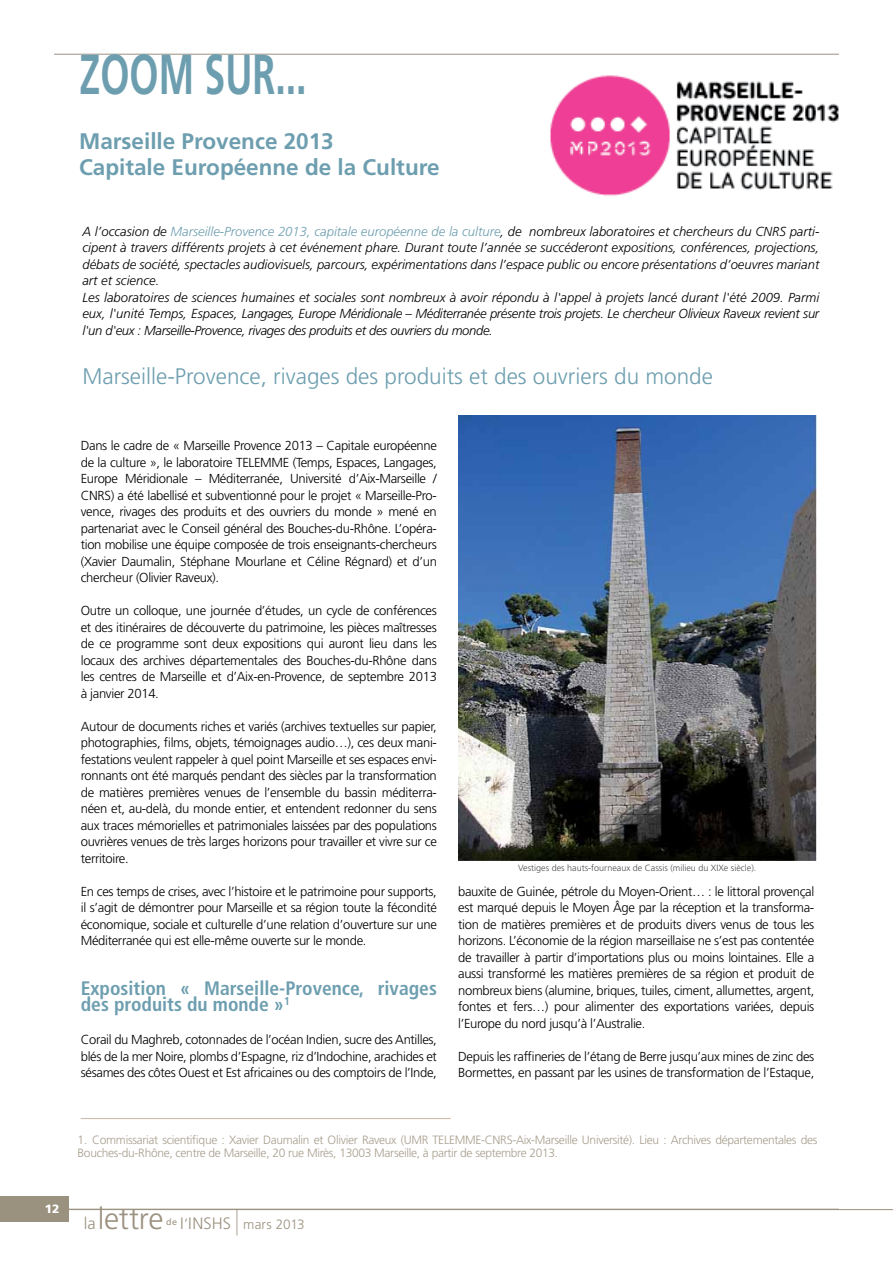
<style>
.page{position:relative;width:893px;height:1263px;background:#fff}
.page>*{position:absolute;margin:0;border:0;box-sizing:border-box;transform-origin:0 0}
.t1{font:700 56.25px "Frutiger LT Std";color:#6d9eaf;scale:.67 1}
.t2{font:300 30.15px "Frutiger LT Std";letter-spacing:-.015em;color:#9b917f}
.t3{font:300 22.5px "Frutiger LT Std";color:#6d9eaf}
.t4{font:700 22.5px/25.5px "Frutiger LT Std";color:#6d9eaf}
.t5{font:700 condensed 19.5px/16.5px "Frutiger LT Std";color:#6d9eaf}
.t6{font:300 13.5px "Frutiger LT Std";color:#9b917f}
.t7{font:300 13.05px/16.5px "Frutiger LT Std";letter-spacing:-.025em;color:#000;text-align:justify}
.t8{font:italic 300 13.05px/16.5px "Frutiger LT Std";color:#000}
.t9{font:300 12px/13.5px "Frutiger LT Std";letter-spacing:-.025em;color:#a89e8e}
.t10{font:900 12px "Frutiger LT Std";color:#fff}
.t11{font:300 9px "Frutiger LT Std";color:#4d4d4f}
.s1{color:#6d9eaf}
.s2{font-size:16.5px}
.s3{font-size:15px}
.s4{font-size:25.95px}
</style>
<div class="page">
<hr style="left:54px;top:54px;width:785px;height:1px;background:#9b917f">
<div style="left:0;top:1196px;width:68px;height:26px;background:#9b917f"></div>
<hr style="left:68px;top:1209px;width:825px;height:1px;background:#9b917f">
<hr style="left:81px;top:1118px;width:370px;height:1px;background:#c8b7a8">
<img style="left:458px;top:415px;width:358px;height:445px">
<img style="left:550px;top:75px;width:289px;height:121px">
<h1 class="t1" style="left:80px;top:41px;width:341px">ZOOM SUR...</h1>
<h3 class="t4" style="left:79px;top:129px;width:362px">Marseille Provence 2013<br>Capitale Européenne de la Culture</h3>
<p class="t8" style="left:82px;top:223px;width:738px">A l’occasion de <span class="s1">Marseille-Provence 2013, capitale européenne de la culture</span>, de nombreux laboratoires et chercheurs du CNRS parti&shy;cipent à travers différents projets à cet événement phare. Durant toute l’année se succéderont expositions, conférences, projections, débats de société, spectacles audiovisuels, parcours, expérimentations dans l’espace public ou encore présentations d’oeuvres mariant art et science.<br>Les laboratoires de sciences humaines et sociales sont nombreux à avoir répondu à l'appel à projets lancé durant l'été 2009. Parmi eux, l'unité Temps, Espaces, Langages, Europe Méridionale – Méditerranée présente trois projets. Le chercheur Olivieux Raveux revient sur l'un d'eux : Marseille-Provence, rivages des produits et des ouvriers du monde.</p>
<h3 class="t3" style="left:82px;top:364px;width:632px">Marseille-Provence, rivages des produits et des ouvriers du monde</h3>
<p class="t7" style="left:81px;top:437px;width:358px">Dans le cadre de « Marseille Provence 2013 – Capitale européenne de la culture », le laboratoire TELEMME (Temps, Espaces, Langages, Europe Méridionale – Méditerranée, Université d’Aix-Marseille / CNRS) a été labellisé et subventionné pour le projet « Marseille-Pro&shy;vence, rivages des produits et des ouvriers du monde » mené en partenariat avec le Conseil général des Bouches-du-Rhône. L’opéra&shy;tion mobilise une équipe composée de trois enseignants-chercheurs (Xavier Daumalin, Stéphane Mourlane et Céline Régnard) et d’un chercheur (Olivier Raveux).</p>
<p class="t7" style="left:81px;top:602px;width:358px">Outre un colloque, une journée d’études, un cycle de conférences et des itinéraires de découverte du patrimoine, les pièces maîtresses de ce programme sont deux expositions qui auront lieu dans les locaux des archives départementales des Bouches-du-Rhône dans les centres de Marseille et d’Aix-en-Provence, de septembre 2013 à janvier 2014.</p>
<p class="t7" style="left:81px;top:718px;width:358px">Autour de documents riches et variés (archives textuelles sur papier, photographies, films, objets, témoignages audio…), ces deux mani&shy;festations veulent rappeler à quel point Marseille et ses espaces envi&shy;ronnants ont été marqués pendant des siècles par la transformation de matières premières venues de l’ensemble du bassin méditerra&shy;néen et, au-delà, du monde entier, et entendent redonner du sens aux traces mémorielles et patrimoniales laissées par des populations ouvrières venues de très larges horizons pour travailler et vivre sur ce territoire.</p>
<p class="t7" style="left:81px;top:883px;width:358px">En ces temps de crises, avec l’histoire et le patrimoine pour supports, il s’agit de démontrer pour Marseille et sa région toute la fécondité économique, sociale et culturelle d’une relation d’ouverture sur une Méditerranée qui est elle-même ouverte sur le monde.</p>
<h3 class="t5" style="left:81px;top:980px;width:358px">Exposition « Marseille-Provence, rivages des produits du monde »<sup>1</sup></h3>
<p class="t7" style="left:81px;top:1031px;width:358px">Corail du Maghreb, cotonnades de l’océan Indien, sucre des Antilles, blés de la mer Noire, plombs d’Espagne, riz d’Indochine, arachides et sésames des côtes Ouest et Est africaines ou des comptoirs de l’Inde,</p>
<p class="t11" style="left:518px;top:862px;width:240px">Vestiges des hauts-fourneaux de Cassis (milieu du XIXe siècle).</p>
<p class="t7" style="left:458px;top:883px;width:358px">bauxite de Guinée, pétrole du Moyen-Orient… : le littoral provençal est marqué depuis le Moyen Âge par la réception et la transforma&shy;tion de matières premières et de produits divers venus de tous les horizons. L’économie de la région marseillaise ne s’est pas contentée de travailler à partir d’importations plus ou moins lointaines. Elle a aussi transformé les matières premières de sa région et produit de nombreux biens (alumine, briques, tuiles, ciment, allumettes, argent, fontes et fers…) pour alimenter des exportations variées, depuis l’Europe du nord jusqu’à l’Australie.</p>
<p class="t7" style="left:458px;top:1048px;width:358px">Depuis les raffineries de l’étang de Berre jusqu’aux mines de zinc des<br>Bormettes, en passant par les usines de transformation de l’Estaque,</p>
<p class="t10" style="left:45px;top:1202px;width:16px">12</p>
<p class="t9" style="left:78px;top:1133px;width:741px">1. Commissariat scientifique : Xavier Daumalin et Olivier Raveux (UMR TELEMME-CNRS-Aix-Marseille Université). Lieu : Archives départementales des<br>Bouches-du-Rhône, centre de Marseille, 20 rue Mirès, 13003 Marseille, à partir de septembre 2013.</p>
<h2 class="t2" style="left:84px;top:1201px;width:81px"><span class="s2">la</span> lettre</h2>
<p class="t6" style="left:166px;top:1217px;width:140px"><sup>de</sup> <span class="s2">i</span><span class="s3">’</span><span class="s2">inshs</span> <span class="s4">|</span> mars 2013</p>
</div>
